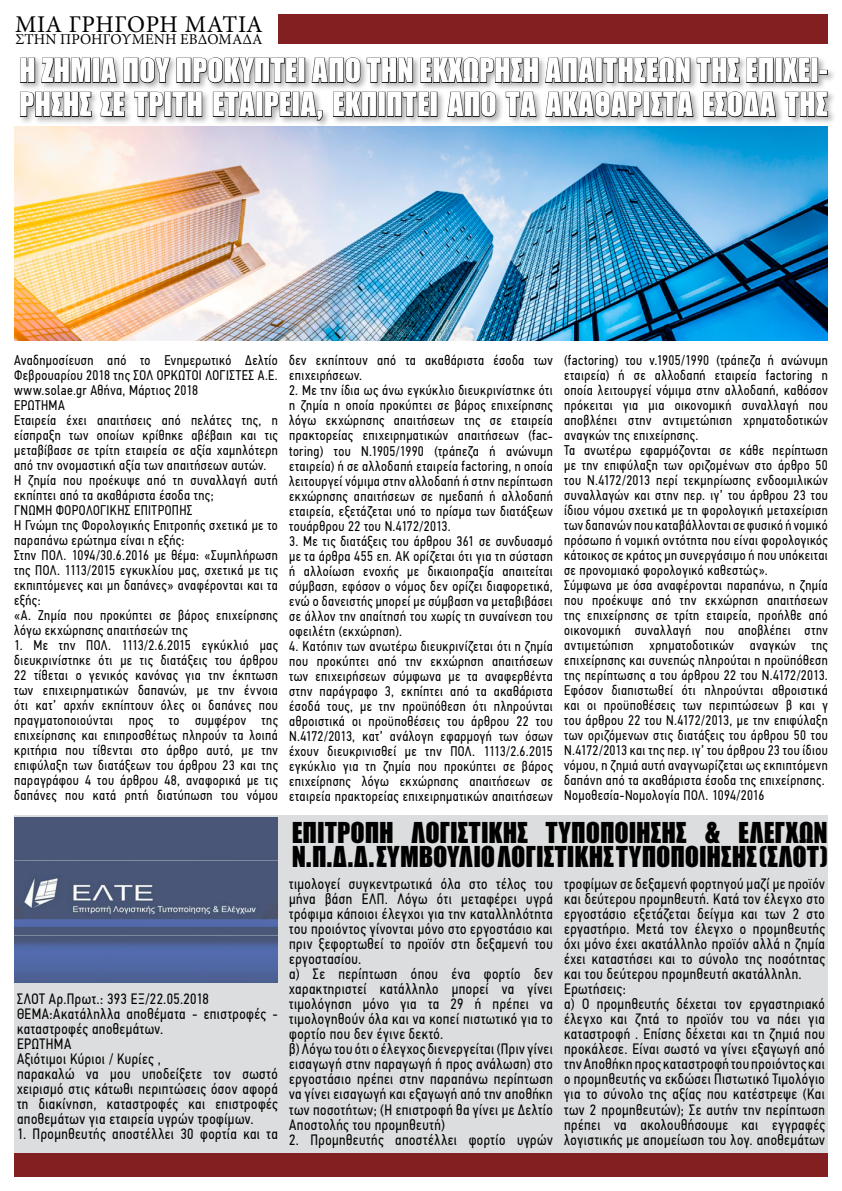
<style>
.page{position:relative;width:842px;height:1191px;background:#fff}
.page>*{position:absolute;margin:0;border:0;box-sizing:border-box;transform-origin:0 0}
.t1{font:900 32px/34px "PF Fusion Sans";color:#fff}
.t2{font:900 28px/24px "PF Fusion Sans";color:#000}
.t3{font:24px "Minion Pro";letter-spacing:.02em;color:#000}
.t4{font:15px/15px "PF Din Text Cond Pro";letter-spacing:.035em;color:#000}
.t5{font:15px "Minion Pro";letter-spacing:.01em;color:#000}
.t6{font:14px/15px "PF Din Text Cond Pro";letter-spacing:.03em;color:#000;text-align:justify}
</style>
<div class="page">
<div style="left:14px;top:815px;width:814px;height:361px;background:#dcddde"></div>
<img style="left:14px;top:126px;width:814px;height:214px">
<img style="left:14px;top:817px;width:264px;height:166px">
<div style="left:278px;top:14px;width:550px;height:30px;background:#821f21"></div>
<div style="left:14px;top:1153px;width:814px;height:23px;background:#821f21"></div>
<div style="left:18px;top:55px;width:818px;height:74px;background:#000;opacity:.32"></div>
<svg style="left:20px;top:57px;width:71px;height:26px;background:#969696"></svg>
<div style="left:93px;top:58px;width:7px;height:25px;border:1px solid #000"></div>
<svg style="left:20px;top:91px;width:72px;height:26px;background:#959595"></svg>
<svg style="left:100px;top:55px;width:728px;height:66px"></svg>
<h3 class="t3" style="left:15px;top:8px;width:248px">ΜΙΑ ΓΡΉΓΟΡΗ ΜΑΤΙΆ</h3>
<p class="t5" style="left:15px;top:29px;width:249px">ΣΤΗΝ ΠΡΟΗΓΟΎΜΕΝΗ ΕΒΔΟΜΆΔΑ</p>
<h1 class="t1" style="left:19px;top:52px;width:810px">Η ΖΗΜΊΑ ΠΟΥ ΠΡΟΚΎΠΤΕΙ ΑΠΌ ΤΗΝ ΕΚΧΏΡΗΣΗ ΑΠΑΙΤΉΣΕΩΝ ΤΗΣ ΕΠΙΧΕΊ-<br>ΡΗΣΗΣ ΣΕ ΤΡΊΤΗ ΕΤΑΙΡΕΊΑ, ΕΚΠΊΠΤΕΙ ΑΠΌ ΤΑ ΑΚΑΘΆΡΙΣΤΑ ΈΣΟΔΆ ΤΗΣ</h1>
<p class="t6" style="left:14px;top:353px;width:265px;text-align:left">Αναδημοσίευση από το Ενημερωτικό Δελτίο Φεβρουαρίου 2018 της ΣΟΛ ΟΡΚΩΤΟΙ ΛΟΓΙΣΤΕΣ Α.Ε. www.solae.gr Αθήνα, Μάρτιος 2018<br>ΕΡΩΤΗΜΑ<br>Εταιρεία έχει απαιτήσεις από πελάτες της, η είσπραξη των οποίων κρίθηκε αβέβαιη και τις μεταβίβασε σε τρίτη εταιρεία σε αξία χαμηλότερη από την ονομαστική αξία των απαιτήσεων αυτών.<br>Η ζημία που προέκυψε από τη συναλλαγή αυτή εκπίπτει από τα ακαθάριστα έσοδα της;<br>ΓΝΩΜΗ ΦΟΡΟΛΟΓΙΚΗΣ ΕΠΙΤΡΟΠΗΣ<br>Η Γνώμη της Φορολογικής Επιτροπής σχετικά με το παραπάνω ερώτημα είναι η εξής:<br>Στην ΠΟΛ. 1094/30.6.2016 με θέμα: «Συμπλήρωση της ΠΟΛ. 1113/2015 εγκυκλίου μας, σχετικά με τις εκπιπτόμενες και μη δαπάνες» αναφέρονται και τα εξής:<br>«Α. Ζημία που προκύπτει σε βάρος επιχείρησης λόγω εκχώρησης απαιτήσεών της</p>
<p class="t6" style="left:14px;top:638px;width:265px">1. Με την ΠΟΛ. 1113/2.6.2015 εγκύκλιό μας διευκρινίστηκε ότι με τις διατάξεις του άρθρου 22 τίθεται ο γενικός κανόνας για την έκπτωση των επιχειρηματικών δαπανών, με την έννοια ότι κατ’ αρχήν εκπίπτουν όλες οι δαπάνες που πραγματοποιούνται προς το συμφέρον της επιχείρησης και επιπροσθέτως πληρούν τα λοιπά κριτήρια που τίθενται στο άρθρο αυτό, με την επιφύλαξη των διατάξεων του άρθρου 23 και της παραγράφου 4 του άρθρου 48, αναφορικά με τις δαπάνες που κατά ρητή διατύπωση του νόμου</p>
<p class="t4" style="left:17px;top:991px;width:262px">ΣΛΟΤ Αρ.Πρωτ.: 393 ΕΞ/22.05.2018<br>ΘΕΜΑ:Ακατάληλλα αποθέματα - επιστροφές - καταστροφές αποθεμάτων.<br>ΕΡΩΤΗΜΑ<br>Αξιότιμοι Κύριοι / Κυρίες ,<br>παρακαλώ να μου υποδείξετε τον σωστό χειρισμό στις κάτωθι περιπτώσεις όσον αφορά τη διακίνηση, καταστροφές και επιστροφές αποθεμάτων για εταιρεία υγρών τροφίμων.</p>
<p class="t4" style="left:17px;top:1126px;width:262px">1. Προμηθευτής αποστέλλει 30 φορτία και τα</p>
<p class="t6" style="left:289px;top:353px;width:265px">δεν εκπίπτουν από τα ακαθάριστα έσοδα των επιχειρήσεων.</p>
<p class="t6" style="left:289px;top:383px;width:265px">2. Με την ίδια ως άνω εγκύκλιο διευκρινίστηκε ότι η ζημία η οποία προκύπτει σε βάρος επιχείρησης λόγω εκχώρησης απαιτήσεων της σε εταιρεία πρακτορείας επιχειρηματικών απαιτήσεων (fac&shy;toring) του Ν.1905/1990 (τράπεζα ή ανώνυμη εταιρεία) ή σε αλλοδαπή εταιρεία factoring, η οποία λειτουργεί νόμιμα στην αλλοδαπή ή στην περίπτωση εκχώρησης απαιτήσεων σε ημεδαπή ή αλλοδαπή εταιρεία, εξετάζεται υπό το πρίσμα των διατάξεων τουάρθρου 22 του Ν.4172/2013.</p>
<p class="t6" style="left:289px;top:533px;width:265px">3. Με τις διατάξεις του άρθρου 361 σε συνδυασμό με τα άρθρα 455 επ. ΑΚ ορίζεται ότι για τη σύσταση ή αλλοίωση ενοχής με δικαιοπραξία απαιτείται σύμβαση, εφόσον ο νόμος δεν ορίζει διαφορετικά, ενώ ο δανειστής μπορεί με σύμβαση να μεταβιβάσει σε άλλον την απαίτησή του χωρίς τη συναίνεση του οφειλέτη (εκχώρηση).</p>
<p class="t6" style="left:289px;top:638px;width:265px">4. Κατόπιν των ανωτέρω διευκρινίζεται ότι η ζημία που προκύπτει από την εκχώρηση απαιτήσεων των επιχειρήσεων σύμφωνα με τα αναφερθέντα στην παράγραφο 3, εκπίπτει από τα ακαθάριστα έσοδά τους, με την προϋπόθεση ότι πληρούνται αθροιστικά οι προϋποθέσεις του άρθρου 22 του Ν.4172/2013, κατ’ ανάλογη εφαρμογή των όσων έχουν διευκρινισθεί με την ΠΟΛ. 1113/2.6.2015 εγκύκλιο για τη ζημία που προκύπτει σε βάρος επιχείρησης λόγω εκχώρησης απαιτήσεων σε εταιρεία πρακτορείας επιχειρηματικών απαιτήσεων</p>
<p class="t6" style="left:564px;top:353px;width:265px;text-align:left">(factoring) του ν.1905/1990 (τράπεζα ή ανώνυμη εταιρεία) ή σε αλλοδαπή εταιρεία factoring η οποία λειτουργεί νόμιμα στην αλλοδαπή, καθόσον πρόκειται για μια οικονομική συναλλαγή που αποβλέπει στην αντιμετώπιση χρηματοδοτικών αναγκών της επιχείρησης.<br>Τα ανωτέρω εφαρμόζονται σε κάθε περίπτωση με την επιφύλαξη των οριζομένων στο άρθρο 50 του Ν.4172/2013 περί τεκμηρίωσης ενδοομιλικών συναλλαγών και στην περ. ιγ’ του άρθρου 23 του ίδιου νόμου σχετικά με τη φορολογική μεταχείριση των δαπανών που καταβάλλονται σε φυσικό ή νομικό πρόσωπο ή νομική οντότητα που είναι φορολογικός κάτοικος σε κράτος μη συνεργάσιμο ή που υπόκειται σε προνομιακό φορολογικό καθεστώς».<br>Σύμφωνα με όσα αναφέρονται παραπάνω, η ζημία που προέκυψε από την εκχώρηση απαιτήσεων της επιχείρησης σε τρίτη εταιρεία, προήλθε από οικονομική συναλλαγή που αποβλέπει στην αντιμετώπιση χρηματοδοτικών αναγκών της επιχείρησης και συνεπώς πληρούται η προϋπόθεση της περίπτωσης α του άρθρου 22 του Ν.4172/2013.<br>Εφόσον διαπιστωθεί ότι πληρούνται αθροιστικά και οι προϋποθέσεις των περιπτώσεων β και γ του άρθρου 22 του Ν.4172/2013, με την επιφύλαξη των οριζόμενων στις διατάξεις του άρθρου 50 του Ν.4172/2013 και της περ. ιγ’ του άρθρου 23 του ίδιου νόμου, η ζημιά αυτή αναγνωρίζεται ως εκπιπτόμενη δαπάνη από τα ακαθάριστα έσοδα της επιχείρησης.<br>Νομοθεσία-Νομολογία ΠΟΛ. 1094/2016</p>
<h2 class="t2" style="left:292px;top:819px;width:538px">ΕΠΙΤΡΟΠΉ ΛΟΓΙΣΤΙΚΉΣ ΤΥΠΟΠΟΊΗΣΗΣ &amp; ΕΛΈΓΧΩΝ<br>Ν.Π.Δ.Δ. ΣΥΜΒΟΎΛΙΟ ΛΟΓΙΣΤΙΚΉΣ ΤΥΠΟΠΟΊΗΣΗΣ (ΣΛΟΤ)</h2>
<p class="t4" style="left:289px;top:876px;width:265px">τιμολογεί συγκεντρωτικά όλα στο τέλος του μήνα βάση ΕΛΠ. Λόγω ότι μεταφέρει υγρά τρόφιμα κάποιοι έλεγχοι για την καταλληλότητα του προιόντος γίνονται μόνο στο εργοστάσιο και πριν ξεφορτωθεί το προϊόν στη δεξαμενή του εργοστασίου.<br>α) Σε περίπτωση όπου ένα φορτίο δεν χαρακτηριστεί κατάλληλο μπορεί να γίνει τιμολόγηση μόνο για τα 29 ή πρέπει να τιμολογηθούν όλα και να κοπεί πιστωτικό για το φορτίο που δεν έγινε δεκτό.<br>β) Λόγω του ότι ο έλεγχος διενεργείται (Πριν γίνει εισαγωγή στην παραγωγή ή προς ανάλωση) στο εργοστάσιο πρέπει στην παραπάνω περίπτωση να γίνει εισαγωγή και εξαγωγή από την αποθήκη των ποσοτήτων; (Η επιστροφή θα γίνει με Δελτίο Αποστολής του προμηθευτή)</p>
<p class="t4" style="left:289px;top:1131px;width:265px">2. Προμηθευτής αποστέλλει φορτίο υγρών</p>
<p class="t4" style="left:564px;top:876px;width:262px">τροφίμων σε δεξαμενή φορτηγού μαζί με προϊόν και δεύτερου προμηθευτή. Κατά τον έλεγχο στο εργοστάσιο εξετάζεται δείγμα και των 2 στο εργαστήριο. Μετά τον έλεγχο ο προμηθευτής όχι μόνο έχει ακατάλληλο προϊόν αλλά η ζημία έχει καταστήσει και το σύνολο της ποσότητας και του δεύτερου προμηθευτή ακατάλληλη.<br>Ερωτήσεις:<br>α) Ο προμηθευτής δέχεται τον εργαστηριακό έλεγχο και ζητά το προϊόν του να πάει για καταστροφή . Επίσης δέχεται και τη ζημιά που προκάλεσε. Είναι σωστό να γίνει εξαγωγή από την Αποθήκη προς καταστροφή του προιόντος και ο προμηθευτής να εκδώσει Πιστωτικό Τιμολόγιο για το σύνολο της αξίας που κατέστρεψε (Και των 2 προμηθευτών); Σε αυτήν την περίπτωση πρέπει να ακολουθήσουμε και εγγραφές λογιστικής με απομείωση του λογ. αποθεμάτων</p>
</div>
